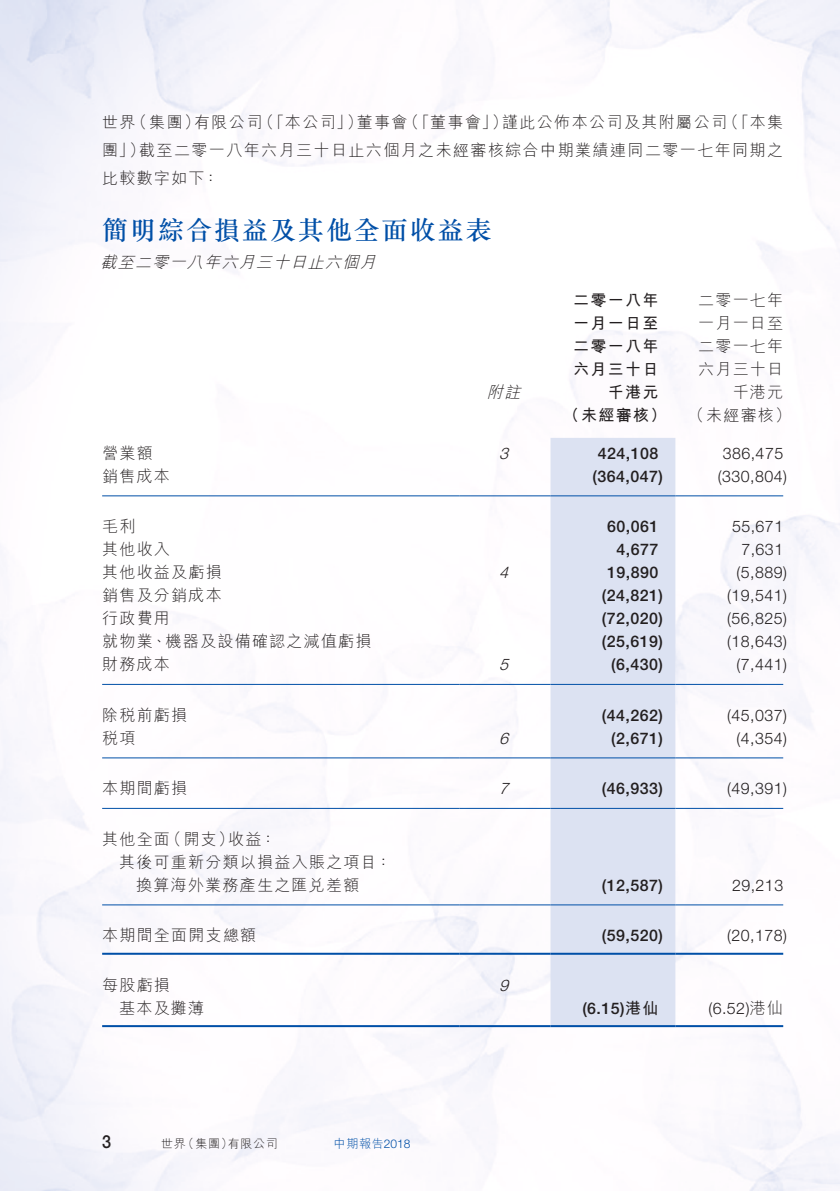
<style>
.page{position:relative;width:840px;height:1191px;background:#fff}
.page>*{position:absolute;margin:0;border:0;box-sizing:border-box;transform-origin:0 0}
.Heading_1{font:500 26px "M Sung HK";letter-spacing:.075em;color:#004fa7}
.t1{font:500 18px "Helvetica Neue LT Std";color:#231f20;scale:.9 1}
.Body_Text{font:300 16px/28px "M Hei HK";letter-spacing:.08em;color:#231f20}
.Body_Text-2{font:500 16px "Helvetica Neue LT Std";letter-spacing:.03em;color:#231f20}
.Body_Text-3{font:300 16px "Helvetica Neue LT Std";letter-spacing:.03em;color:#231f20}
.Body_Text-4{font:700 16px "M Hei HK";letter-spacing:.08em;color:#231f20}
.Body_Text-5{font:italic 300 16px "M Hei HK";color:#231f20}
.Body_Text-6{font:italic 300 16px "Helvetica Neue LT Std";color:#231f20}
.t2{font:300 12px "M Hei HK";letter-spacing:.05em;color:#231f20}
.t3{font:300 12px "M Hei HK";color:#004fa7}
.s1{font-family:"Helvetica Neue LT Std"}
.s2{font-family:"M Hei HK";font-weight:700}
.s3{font-family:"M Hei HK"}
</style>
<div class="page">
<img style="left:0;top:0;width:839px;height:1191px">
<div style="left:550px;top:438px;width:125px;height:587px;background:#dce2f2"></div>
<hr style="left:102px;top:495px;width:357px;height:1px;background:#004fa7">
<hr style="left:459px;top:495px;width:91px;height:1px;background:#004fa7">
<hr style="left:550px;top:495px;width:125px;height:1px;background:#004fa7">
<hr style="left:675px;top:495px;width:107px;height:1px;background:#004fa7">
<hr style="left:102px;top:684px;width:357px;height:1px;background:#004fa7">
<hr style="left:459px;top:684px;width:91px;height:1px;background:#004fa7">
<hr style="left:550px;top:684px;width:125px;height:1px;background:#004fa7">
<hr style="left:675px;top:684px;width:107px;height:1px;background:#004fa7">
<hr style="left:102px;top:757px;width:357px;height:1px;background:#004fa7">
<hr style="left:459px;top:757px;width:91px;height:1px;background:#004fa7">
<hr style="left:550px;top:757px;width:125px;height:1px;background:#004fa7">
<hr style="left:675px;top:757px;width:107px;height:1px;background:#004fa7">
<hr style="left:102px;top:808px;width:357px;height:1px;background:#004fa7">
<hr style="left:459px;top:808px;width:91px;height:1px;background:#004fa7">
<hr style="left:550px;top:808px;width:125px;height:1px;background:#004fa7">
<hr style="left:675px;top:808px;width:107px;height:1px;background:#004fa7">
<hr style="left:102px;top:904px;width:357px;height:1px;background:#004fa7">
<hr style="left:459px;top:904px;width:91px;height:1px;background:#004fa7">
<hr style="left:550px;top:904px;width:125px;height:1px;background:#004fa7">
<hr style="left:675px;top:904px;width:107px;height:1px;background:#004fa7">
<hr style="left:102px;top:952px;width:357px;height:2px;background:#004fa7">
<hr style="left:459px;top:952px;width:91px;height:2px;background:#004fa7">
<hr style="left:550px;top:952px;width:125px;height:2px;background:#004fa7">
<hr style="left:675px;top:952px;width:107px;height:2px;background:#004fa7">
<hr style="left:102px;top:1025px;width:357px;height:2px;background:#004fa7">
<hr style="left:459px;top:1025px;width:91px;height:2px;background:#004fa7">
<hr style="left:550px;top:1025px;width:125px;height:2px;background:#004fa7">
<hr style="left:675px;top:1025px;width:107px;height:2px;background:#004fa7">
<p class="Body_Text" style="left:131px;top:108px;width:70px">（集團）</p>
<p class="Body_Text" style="left:258px;top:108px;width:106px">（「本公司」）</p>
<p class="Body_Text" style="left:403px;top:108px;width:106px">（「董事會」）</p>
<p class="Body_Text" style="left:722px;top:108px;width:62px">（「本集</p>
<p class="Body_Text" style="left:501px;top:108px;width:226px">謹此公佈本公司及其附屬公司</p>
<p class="Body_Text" style="left:356px;top:108px;width:52px">董事會</p>
<p class="Body_Text" style="left:194px;top:108px;width:70px">有限公司</p>
<p class="Body_Text" style="left:102px;top:108px;width:35px">世界</p>
<p class="Body_Text" style="left:102px;top:136px;width:118px">團」）<br>比較數字如下：</p>
<p class="Heading_1" style="left:102px;top:212px;width:391px">簡明綜合損益及其他全面收益表</p>
<p class="Body_Text-5" style="left:100px;top:254px;width:280px">截至二零一八年六月三十日止六個月</p>
<p class="Body_Text" style="left:139px;top:136px;width:645px">截至二零一八年六月三十日止六個月之未經審核綜合中期業績連同二零一七年同期之</p>
<p class="Body_Text" style="left:102px;top:439px;width:52px">營業額</p>
<p class="Body_Text" style="left:102px;top:462px;width:69px">銷售成本</p>
<p class="Body_Text" style="left:102px;top:512px;width:35px">毛利</p>
<p class="Body_Text" style="left:102px;top:535px;width:69px">其他收入</p>
<p class="Body_Text" style="left:102px;top:558px;width:121px">其他收益及虧損</p>
<p class="Body_Text" style="left:102px;top:581px;width:121px">銷售及分銷成本</p>
<p class="Body_Text" style="left:102px;top:604px;width:69px">行政費用</p>
<p class="Body_Text" style="left:102px;top:627px;width:271px">就物業、機器及設備確認之減值虧損</p>
<p class="Body_Text" style="left:102px;top:650px;width:69px">財務成本</p>
<p class="Body_Text" style="left:102px;top:701px;width:86px">除稅前虧損</p>
<p class="Body_Text" style="left:102px;top:724px;width:35px">稅項</p>
<p class="Body_Text" style="left:102px;top:774px;width:86px">本期間虧損</p>
<p class="Body_Text" style="left:165px;top:824px;width:70px">（開支）</p>
<p class="Body_Text" style="left:228px;top:824px;width:49px">收益：</p>
<p class="Body_Text" style="left:102px;top:824px;width:69px">其他全面</p>
<p class="Body_Text" style="left:119px;top:847px;width:273px">其後可重新分類以損益入賬之項目：</p>
<p class="Body_Text" style="left:136px;top:870px;width:224px">換算海外業務產生之匯兌差額</p>
<p class="Body_Text" style="left:102px;top:921px;width:155px">本期間全面開支總額</p>
<p class="Body_Text" style="left:102px;top:970px;width:69px">每股虧損</p>
<p class="Body_Text" style="left:119px;top:993px;width:86px">基本及攤薄</p>
<p class="t1" style="left:102px;top:1131px;width:12px">3</p>
<p class="t2" style="left:182px;top:1137px;width:52px">（集團）</p>
<p class="t2" style="left:228px;top:1137px;width:51px">有限公司</p>
<p class="t2" style="left:161px;top:1137px;width:26px">世界</p>
<p class="t3" style="left:334px;top:1137px;width:78px">中期報告<span class="s1">2018</span></p>
<p class="Body_Text-5" style="left:486px;top:384px;width:39px">附註</p>
<p class="Body_Text-4" style="left:573px;top:288px;width:86px">二零一八年</p>
<p class="Body_Text-4" style="left:573px;top:311px;width:86px">一月一日至</p>
<p class="Body_Text-4" style="left:573px;top:334px;width:86px">二零一八年</p>
<p class="Body_Text-4" style="left:573px;top:357px;width:86px">六月三十日</p>
<p class="Body_Text-4" style="left:607px;top:380px;width:52px">千港元</p>
<p class="Body_Text" style="left:697px;top:286px;width:86px">二零一七年</p>
<p class="Body_Text" style="left:697px;top:309px;width:86px">一月一日至</p>
<p class="Body_Text" style="left:697px;top:332px;width:86px">二零一七年</p>
<p class="Body_Text" style="left:697px;top:355px;width:86px">六月三十日</p>
<p class="Body_Text" style="left:732px;top:378px;width:52px">千港元</p>
<p class="Body_Text-4" style="left:563px;top:403px;width:105px">（未經審核）</p>
<p class="Body_Text" style="left:687px;top:401px;width:105px">（未經審核(</p>
<p class="Body_Text-6" style="left:498px;top:443px;width:15px">3</p>
<p class="Body_Text-2" style="left:597px;top:443px;width:62px">424,108</p>
<p class="Body_Text-3" style="left:722px;top:443px;width:62px">386,475</p>
<p class="Body_Text-2" style="left:592px;top:466px;width:72px">)364,047(</p>
<p class="Body_Text-3" style="left:717px;top:466px;width:71px">)330,804(</p>
<p class="Body_Text-2" style="left:606px;top:517px;width:53px">60,061</p>
<p class="Body_Text-3" style="left:731px;top:517px;width:53px">55,671</p>
<p class="Body_Text-2" style="left:616px;top:540px;width:43px">4,677</p>
<p class="Body_Text-3" style="left:741px;top:540px;width:43px">7,631</p>
<p class="Body_Text-6" style="left:498px;top:563px;width:15px">4</p>
<p class="Body_Text-2" style="left:606px;top:563px;width:53px">19,890</p>
<p class="Body_Text-3" style="left:736px;top:563px;width:52px">)5,889(</p>
<p class="Body_Text-2" style="left:601px;top:586px;width:62px">)24,821(</p>
<p class="Body_Text-3" style="left:726px;top:586px;width:61px">)19,541(</p>
<p class="Body_Text-2" style="left:601px;top:609px;width:62px">)72,020(</p>
<p class="Body_Text-3" style="left:726px;top:609px;width:61px">)56,825(</p>
<p class="Body_Text-2" style="left:601px;top:632px;width:62px">)25,619(</p>
<p class="Body_Text-3" style="left:726px;top:632px;width:61px">)18,643(</p>
<p class="Body_Text-6" style="left:498px;top:655px;width:15px">5</p>
<p class="Body_Text-2" style="left:610px;top:655px;width:53px">)6,430(</p>
<p class="Body_Text-3" style="left:736px;top:655px;width:52px">)7,441(</p>
<p class="Body_Text-2" style="left:601px;top:705px;width:62px">)44,262(</p>
<p class="Body_Text-3" style="left:726px;top:705px;width:61px">)45,037(</p>
<p class="Body_Text-6" style="left:498px;top:728px;width:15px">6</p>
<p class="Body_Text-2" style="left:610px;top:728px;width:53px">)2,671(</p>
<p class="Body_Text-3" style="left:736px;top:728px;width:52px">)4,354(</p>
<p class="Body_Text-6" style="left:498px;top:779px;width:15px">7</p>
<p class="Body_Text-2" style="left:601px;top:779px;width:62px">)46,933(</p>
<p class="Body_Text-3" style="left:726px;top:779px;width:61px">)49,391(</p>
<p class="Body_Text-2" style="left:601px;top:875px;width:62px">)12,587(</p>
<p class="Body_Text-3" style="left:731px;top:875px;width:53px">29,213</p>
<p class="Body_Text-2" style="left:601px;top:926px;width:62px">)59,520(</p>
<p class="Body_Text-3" style="left:726px;top:926px;width:61px">)20,178(</p>
<p class="Body_Text-6" style="left:498px;top:975px;width:15px">9</p>
<p class="Body_Text-2" style="left:582px;top:998px;width:77px">(6.15)<span class="s2">港仙</span></p>
<p class="Body_Text-3" style="left:708px;top:998px;width:76px">(6.52)<span class="s3">港仙</span></p>
</div>
